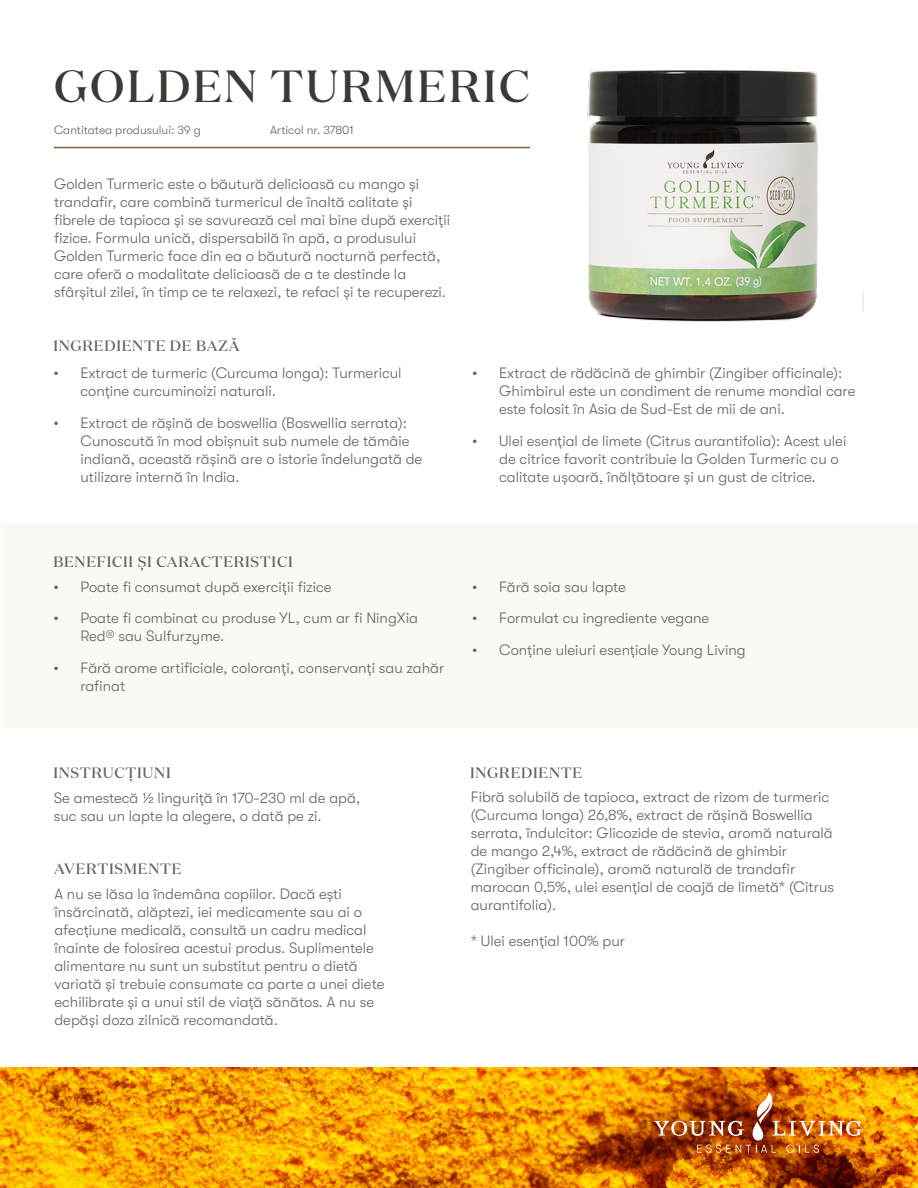
<style>
.page{position:relative;width:918px;height:1188px;background:#fff}
.page>*{position:absolute;margin:0;border:0;box-sizing:border-box;transform-origin:0 0}
.t1{font:500 45px "Domaine Display";letter-spacing:.05em;color:#3d3936}
.t2{font:300 15px/18px "GT Walsheim Pro";color:#61646a}
.t3{font:500 15px "Domaine Display";letter-spacing:.05em;color:#61646a}
.t4{font:300 12px "GT Walsheim Pro";color:#61646a}
</style>
<div class="page">
<img style="left:0;top:1067px;width:918px;height:121px">
<div style="left:2px;top:524px;width:916px;height:203px;background:#fcf8f4"></div>
<img style="left:654px;top:1092px;width:208px;height:61px">
<img style="left:587px;top:70px;width:277px;height:252px">
<hr style="left:54px;top:147px;width:476px;height:1px;background:#80623b">
<h1 class="t1" style="left:54px;top:58px;width:477px">GOLDEN TURMERIC</h1>
<p class="t4" style="left:54px;top:123px;width:148px">Cantitatea produsului: 39 g</p>
<p class="t4" style="left:270px;top:123px;width:85px">Articol nr. 37801</p>
<p class="t2" style="left:54px;top:175px;width:398px">Golden Turmeric este o băutură delicioasă cu mango și trandafir, care combină turmericul de înaltă calitate și fibrele de tapioca și se savurează cel mai bine după exerciții fizice. Formula unică, dispersabilă în apă, a produsului Golden Turmeric face din ea o băutură nocturnă perfectă, care oferă o modalitate delicioasă de a te destinde la sfârșitul zilei, în timp ce te relaxezi, te refaci și te recuperezi.</p>
<p class="t3" style="left:53px;top:336px;width:188px">INGREDIENTE DE BAZĂ</p>
<p class="t2" style="left:80px;top:364px;width:323px;text-indent:-27px">• Extract de turmeric (Curcuma longa): Turmericul conține curcuminoizi naturali.</p>
<p class="t2" style="left:80px;top:414px;width:343px;text-indent:-27px">• Extract de rășină de boswellia (Boswellia serrata):<br>Cunoscută în mod obișnuit sub numele de tămâie indiană, această rășină are o istorie îndelungată de utilizare internă în India.</p>
<p class="t3" style="left:53px;top:552px;width:241px">BENEFICII ȘI CARACTERISTICI</p>
<p class="t2" style="left:53px;top:578px;width:280px">• Poate fi consumat după exerciții fizice</p>
<p class="t2" style="left:80px;top:609px;width:339px;text-indent:-27px">• Poate fi combinat cu produse YL, cum ar fi NingXia<br>Red® sau Sulfurzyme.</p>
<p class="t2" style="left:80px;top:659px;width:365px;text-indent:-27px">• Fără arome artificiale, coloranți, conservanți sau zahăr rafinat</p>
<p class="t2" style="left:499px;top:364px;width:358px;text-indent:-27px">• Extract de rădăcină de ghimbir (Zingiber officinale):<br>Ghimbirul este un condiment de renume mondial care este folosit în Asia de Sud-Est de mii de ani.</p>
<p class="t2" style="left:499px;top:432px;width:349px;text-indent:-27px">• Ulei esențial de limete (Citrus aurantifolia): Acest ulei de citrice favorit contribuie la Golden Turmeric cu o calitate ușoară, înălțătoare și un gust de citrice.</p>
<p class="t2" style="left:472px;top:578px;width:155px">• Fără soia sau lapte</p>
<p class="t2" style="left:472px;top:609px;width:239px">• Formulat cu ingrediente vegane</p>
<p class="t2" style="left:472px;top:641px;width:275px">• Conține uleiuri esențiale Young Living</p>
<p class="t3" style="left:53px;top:763px;width:119px">INSTRUCȚIUNI</p>
<p class="t2" style="left:54px;top:789px;width:308px">Se amestecă ½ linguriță în 170-230 ml de apă, suc sau un lapte la alegere, o dată pe zi.</p>
<p class="t3" style="left:54px;top:859px;width:129px">AVERTISMENTE</p>
<p class="t2" style="left:54px;top:885px;width:332px">A nu se lăsa la îndemâna copiilor. Dacă ești însărcinată, alăptezi, iei medicamente sau ai o afecțiune medicală, consultă un cadru medical înainte de folosirea acestui produs. Suplimentele alimentare nu sunt un substitut pentru o dietă variată și trebuie consumate ca parte a unei diete echilibrate și a unui stil de viață sănătos. A nu se depăși doza zilnică recomandată.</p>
<p class="t3" style="left:470px;top:763px;width:114px">INGREDIENTE</p>
<p class="t2" style="left:471px;top:788px;width:365px">Fibră solubilă de tapioca, extract de rizom de turmeric (Curcuma longa) 26,8%, extract de rășină Boswellia serrata, îndulcitor: Glicozide de stevia, aromă naturală de mango 2,4%, extract de rădăcină de ghimbir (Zingiber officinale), aromă naturală de trandafir marocan 0,5%, ulei esențial de coajă de limetă* (Citrus aurantifolia).</p>
<p class="t2" style="left:471px;top:932px;width:156px">* Ulei esențial 100% pur</p>
</div>
